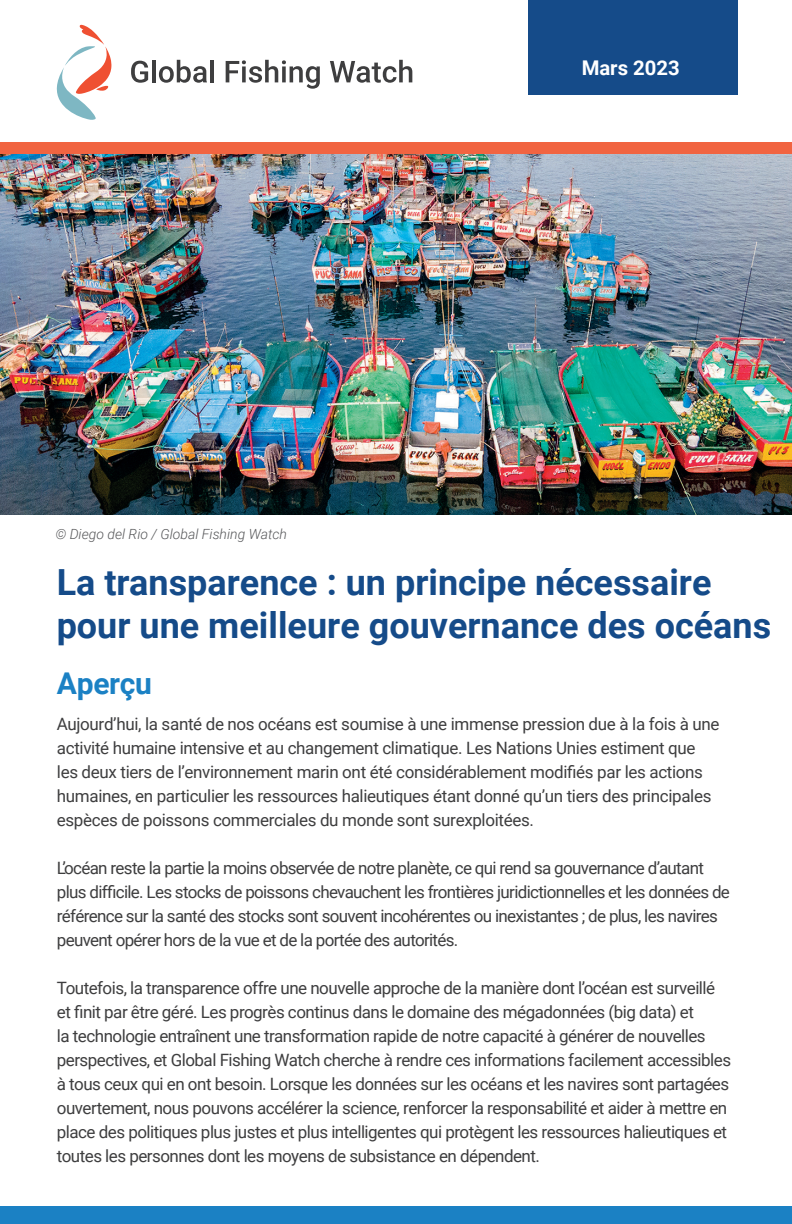
<style>
.page{position:relative;width:792px;height:1224px;background:#fff}
.page>*{position:absolute;margin:0;border:0;box-sizing:border-box;transform-origin:0 0}
.t1{font:700 36px/43.2px "Roboto";color:#154b89}
.t2{font:700 30px "Roboto";letter-spacing:-.01em;color:#1b81c4}
.t3{font:700 20.2px "Roboto";color:#fff}
.t4{font:17px/24px "Roboto";letter-spacing:-.03em;color:#3e3e3f}
.t5{font:italic 300 14px "Roboto";color:#57585a}
</style>
<div class="page">
<img style="left:0;top:154px;width:792px;height:360px">
<div style="left:0;top:1207px;width:792px;height:17px;background:#1b81c4"></div>
<div style="left:0;top:143px;width:792px;height:11px;background:#f16441"></div>
<svg style="left:131px;top:61px;width:17px;height:22px"></svg>
<hr style="left:152px;top:60px;width:4px;height:22px;background:#3e3e3f">
<svg style="left:159px;top:60px;width:48px;height:23px"></svg>
<hr style="left:210px;top:60px;width:4px;height:22px;background:#3e3e3f">
<svg style="left:226px;top:60px;width:94px;height:29px"></svg>
<svg style="left:330px;top:60px;width:82px;height:23px"></svg>
<svg style="left:56px;top:25px;width:56px;height:95px"></svg>
<div style="left:528px;top:0;width:209px;height:95px;background:#154b89"></div>
<p class="t3" style="left:582px;top:54px;width:100px">Mars 2023</p>
<p class="t5" style="left:55px;top:524px;width:233px">© Diego del Rio / Global Fishing Watch</p>
<h1 class="t1" style="left:57px;top:559px;width:716px">La transparence : un principe nécessaire pour une meilleure gouvernance des océans</h1>
<h2 class="t2" style="left:57px;top:663px;width:97px">Aperçu</h2>
<p class="t4" style="left:57px;top:711px;width:664px">Aujourd’hui, la santé de nos océans est soumise à une immense pression due à la fois à une activité humaine intensive et au changement climatique. Les Nations Unies estiment que les deux tiers de l’environnement marin ont été considérablement modifiés par les actions humaines, en particulier les ressources halieutiques étant donné qu’un tiers des principales espèces de poissons commerciales du monde sont surexploitées.</p>
<p class="t4" style="left:57px;top:855px;width:675px">L’océan reste la partie la moins observée de notre planète, ce qui rend sa gouvernance d’autant plus difficile. Les stocks de poissons chevauchent les frontières juridictionnelles et les données de référence sur la santé des stocks sont souvent incohérentes ou inexistantes ; de plus, les navires peuvent opérer hors de la vue et de la portée des autorités.</p>
<p class="t4" style="left:57px;top:975px;width:676px">Toutefois, la transparence offre une nouvelle approche de la manière dont l’océan est surveillé et finit par être géré. Les progrès continus dans le domaine des mégadonnées (big data) et<br>la technologie entraînent une transformation rapide de notre capacité à générer de nouvelles perspectives, et Global Fishing Watch cherche à rendre ces informations facilement accessibles à tous ceux qui en ont besoin. Lorsque les données sur les océans et les navires sont partagées ouvertement, nous pouvons accélérer la science, renforcer la responsabilité et aider à mettre en place des politiques plus justes et plus intelligentes qui protègent les ressources halieutiques et toutes les personnes dont les moyens de subsistance en dépendent.</p>
</div>
